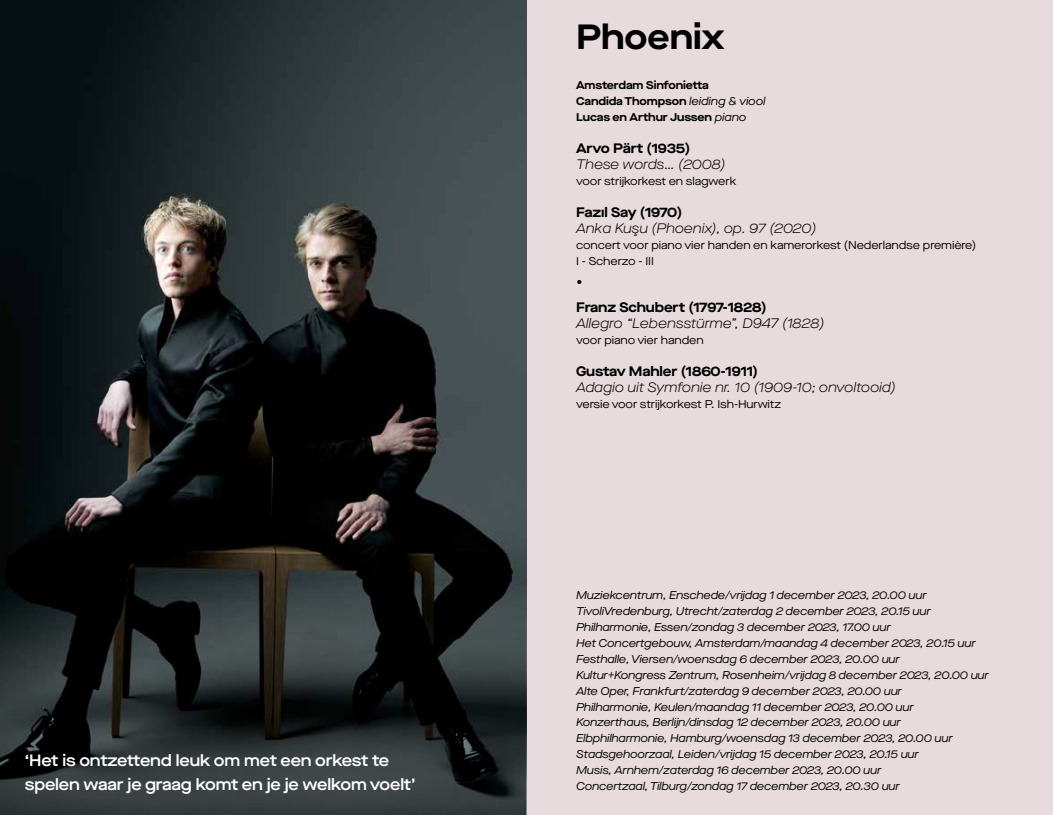
<style>
.page{position:relative;width:1053px;height:815px;background:#fff}
.page>*{position:absolute;margin:0;border:0;box-sizing:border-box;transform-origin:0 0}
.t1{font:700 35px "Maison Neue Extended";color:#000}
.t2{font:600 16.25px/23.9px "Maison Neue Extended";letter-spacing:-.01em;color:#fff}
.t3{font:700 16.25px "Maison Neue Extended";color:#000}
.t4{font:italic 300 13.75px "Maison Neue Extended";letter-spacing:-.01em;color:#000}
.t5{font:700 13.75px "Maison Neue Extended";letter-spacing:-.01em;color:#000}
.t6{font:italic 11.25px/15.9px "Maison Neue Extended";letter-spacing:-.02em;color:#000}
.t7{font:11.25px/15.9px "Maison Neue Extended";letter-spacing:-.01em;color:#000}
.t8{font:700 11.25px/15.9px "Maison Neue Extended";letter-spacing:-.01em;color:#000}
.s1{font-weight:400;font-style:italic}
</style>
<div class="page">
<div style="left:526px;top:0;width:526px;height:815px;background:#e7dbdd"></div>
<img style="left:0;top:0;width:526px;height:489px">
<svg style="left:0;top:489px;width:526px;height:326px;background:#202424"></svg>
<h2 class="t2" style="left:25px;top:748px;width:392px">‘Het is ontzettend leuk om met een orkest te spelen waar je graag komt en je je welkom voelt’</h2>
<h1 class="t1" style="left:576px;top:12px;width:150px">Phoenix</h1>
<p class="t8" style="left:576px;top:77px;width:191px">Amsterdam Sinfonietta<br>Candida Thompson <span class="s1">leiding &amp; viool<br></span>Lucas en Arthur Jussen <span class="s1">piano</span></p>
<p class="t5" style="left:576px;top:139px;width:116px">Arvo Pärt (1935)</p>
<p class="t4" style="left:576px;top:155px;width:151px">These words… (2008)</p>
<p class="t7" style="left:576px;top:173px;width:162px">voor strijkorkest en slagwerk</p>
<p class="t5" style="left:576px;top:202px;width:108px">Fazıl Say (1970)</p>
<p class="t4" style="left:576px;top:219px;width:242px">Anka Kuşu (Phoenix), op. 97 (2020)</p>
<p class="t7" style="left:576px;top:237px;width:401px">concert voor piano vier handen en kamerorkest (Nederlandse première)<br>I - Scherzo - III</p>
<h2 class="t3" style="left:576px;top:271px;width:8px">•</h2>
<p class="t5" style="left:576px;top:298px;width:192px">Franz Schubert (1797-1828)</p>
<p class="t4" style="left:576px;top:315px;width:250px">Allegro “Lebensstürme”, D947 (1828)</p>
<p class="t7" style="left:576px;top:332px;width:129px">voor piano vier handen</p>
<p class="t5" style="left:576px;top:361px;width:183px">Gustav Mahler (1860-1911)</p>
<p class="t4" style="left:576px;top:378px;width:321px">Adagio uit Symfonie nr. 10 (1909-10; onvoltooid)</p>
<p class="t7" style="left:576px;top:396px;width:206px">versie voor strijkorkest P. Ish-Hurwitz</p>
<p class="t6" style="left:576px;top:587px;width:414px">Muziekcentrum, Enschede/vrijdag 1 december 2023, 20.00 uur TivoliVredenburg, Utrecht/zaterdag 2 december 2023, 20.15 uur Philharmonie, Essen/zondag 3 december 2023, 17.00 uur<br>Het Concertgebouw, Amsterdam/maandag 4 december 2023, 20.15 uur Festhalle, Viersen/woensdag 6 december 2023, 20.00 uur Kultur+Kongress Zentrum, Rosenheim/vrijdag 8 december 2023, 20.00 uur Alte Oper, Frankfurt/zaterdag 9 december 2023, 20.00 uur<br>Philharmonie, Keulen/maandag 11 december 2023, 20.00 uur Konzerthaus, Berlijn/dinsdag 12 december 2023, 20.00 uur Elbphilharmonie, Hamburg/woensdag 13 december 2023, 20.00 uur Stadsgehoorzaal, Leiden/vrijdag 15 december 2023, 20.15 uur<br>Musis, Arnhem/zaterdag 16 december 2023, 20.00 uur<br>Concertzaal, Tilburg/zondag 17 december 2023, 20.30 uur</p>
</div>
